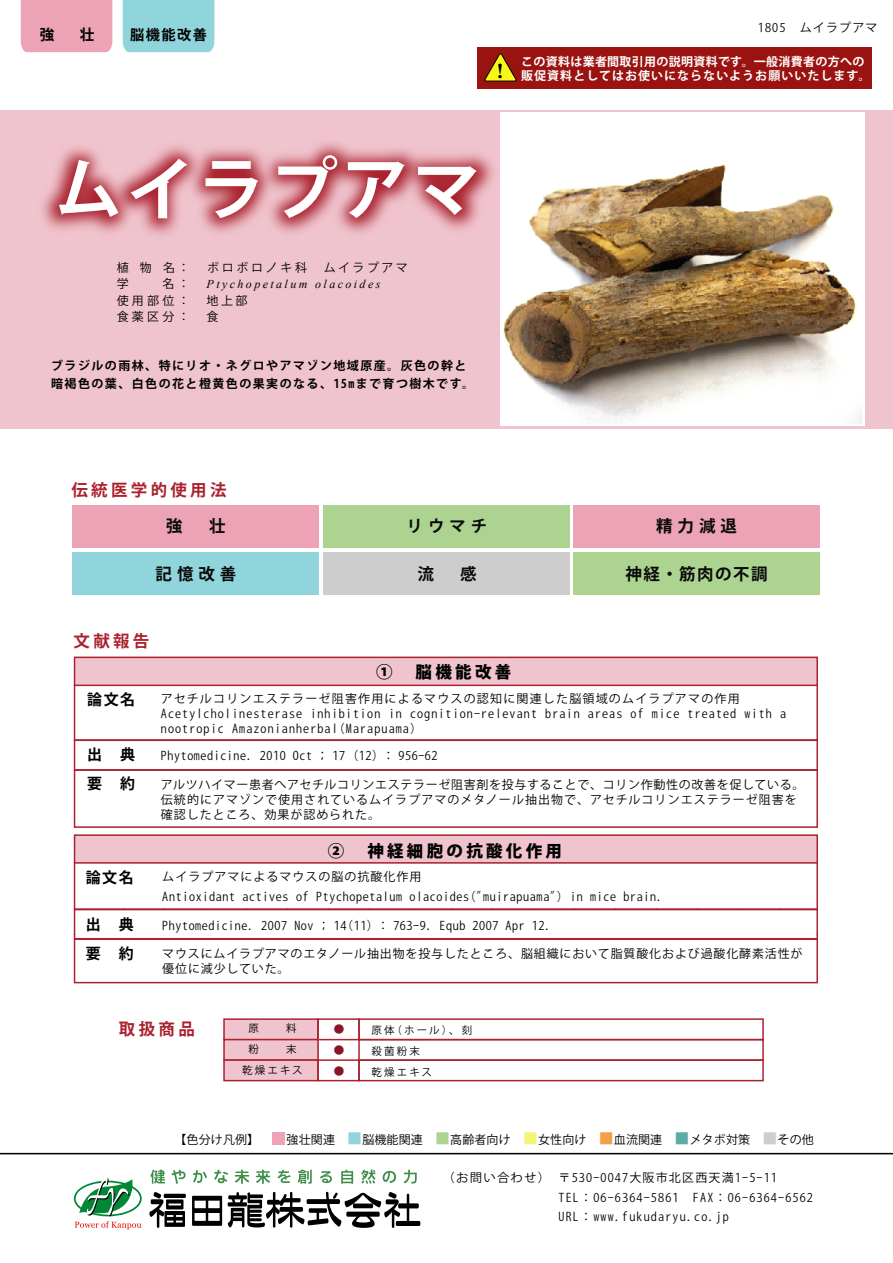
<style>
.page{position:relative;width:893px;height:1263px;background:#fff}
.page>*{position:absolute;margin:0;border:0;box-sizing:border-box;transform-origin:0 0}
.t1{font:700 67.5px "Koz Go Pro";letter-spacing:.065em;color:#fff}
.t2{font:700 16.5px "Koz Go Pro";letter-spacing:.3em;color:#090909}
.t3{font:800 16.5px "Koz Go Pro";letter-spacing:.2em;color:#000}
.t4{font:700 16.5px "Koz Go Pro";letter-spacing:.2em;color:#aa222e}
.t5{font:700 15px/29px "Koz Go Pro";letter-spacing:.1em;color:#000}
.t6{font:700 14.7px "Koz Go Pro";color:#000}
.t7{font:700 14.25px "Koz Go Pro";letter-spacing:.1em;color:#000}
.t8{font:12px/15px "Koz Go Pro";letter-spacing:.085em;color:#000}
.t9{font:12px/19.5px "Koz Go Pro";letter-spacing:.055em;color:#000}
.t10{font:12px "Koz Go Pro";letter-spacing:.05em;color:#000}
.t11{font:700 12px/18px "Koz Go Pro";letter-spacing:.12em;color:#000}
.t12{font:700 12px/13.5px "Koz Go Pro";letter-spacing:.04em;color:#fff}
.t13{font:12px "Koz Go Pro";letter-spacing:.01em;color:#000}
.t14{font:italic 12px "Times New Roman";letter-spacing:.2em;color:#000}
.t15{font:12px "Koz Go Pro";letter-spacing:.22em;color:#000}
.t16{font:10.5px/21px "Koz Go Pro";letter-spacing:.2em;color:#000}
.t17{font:10.5px/21px "Koz Go Pro";color:#891626;text-align:justify}
.s1{font-size:15px;color:#bfbfbf}
.s2{font-size:15px;color:#91d5dc}
.s3{font-size:15px;color:#acd390}
.s4{font-size:15px;color:#f4f575}
.s5{font-size:15px;color:#f1a047}
.s6{font-size:15px;color:#5dada6}
.s7{font-size:15px;color:#cecdcd}
</style>
<div class="page">
<hr style="left:0;top:1153px;width:893px;height:1px;background:#000">
<svg style="left:74px;top:1178px;width:68px;height:51px"></svg>
<svg style="left:149px;top:1192px;width:37px;height:36px"></svg>
<svg style="left:192px;top:1196px;width:30px;height:30px"></svg>
<svg style="left:228px;top:1192px;width:192px;height:36px"></svg>
<svg style="left:150px;top:1169px;width:15px;height:15px"></svg>
<svg style="left:172px;top:1170px;width:14px;height:14px"></svg>
<svg style="left:193px;top:1170px;width:14px;height:13px"></svg>
<svg style="left:214px;top:1170px;width:14px;height:13px"></svg>
<svg style="left:235px;top:1170px;width:14px;height:14px"></svg>
<svg style="left:256px;top:1170px;width:14px;height:14px"></svg>
<svg style="left:277px;top:1170px;width:14px;height:13px"></svg>
<svg style="left:298px;top:1170px;width:14px;height:14px"></svg>
<svg style="left:320px;top:1171px;width:12px;height:12px"></svg>
<svg style="left:341px;top:1170px;width:12px;height:14px"></svg>
<svg style="left:361px;top:1169px;width:14px;height:15px"></svg>
<svg style="left:383px;top:1171px;width:13px;height:12px"></svg>
<svg style="left:404px;top:1170px;width:13px;height:13px"></svg>
<div style="left:0;top:110px;width:893px;height:318px;background:#f0c4ce"></div>
<img style="left:42px;top:139px;width:459px;height:114px">
<div style="left:123px;top:0;width:91px;height:52px;background:#91d5dc"></div>
<div style="left:478px;top:47px;width:394px;height:41px;background:#9a1311"></div>
<svg style="left:484px;top:53px;width:33px;height:29px"></svg>
<div style="left:74px;top:739px;width:744px;height:32px;border:2px solid #aa222e"></div>
<div style="left:74px;top:769px;width:744px;height:59px;border:2px solid #aa222e"></div>
<div style="left:74px;top:657px;width:744px;height:29px;background:#f0c4ce;border:2px solid #aa222e"></div>
<div style="left:74px;top:908px;width:744px;height:32px;border:2px solid #bfbfbf"></div>
<div style="left:74px;top:834px;width:744px;height:30px;background:#f0c4ce;border:2px solid #aa222e"></div>
<div style="left:74px;top:938px;width:744px;height:45px;border:2px solid #aa222e"></div>
<div style="left:358px;top:1018px;width:406px;height:22px;border:2px solid #aa222e"></div>
<div style="left:358px;top:1059px;width:406px;height:22px;border:2px solid #aa222e"></div>
<div style="left:358px;top:1039px;width:406px;height:22px;border:2px solid #aa222e"></div>
<div style="left:223px;top:1018px;width:96px;height:22px;background:#f0c4ce;border:2px solid #aa222e"></div>
<div style="left:317px;top:1018px;width:43px;height:22px;border:2px solid #aa222e"></div>
<div style="left:223px;top:1039px;width:96px;height:22px;background:#f0c4ce;border:2px solid #aa222e"></div>
<div style="left:223px;top:1059px;width:96px;height:22px;background:#f0c4ce;border:2px solid #aa222e"></div>
<div style="left:317px;top:1059px;width:43px;height:22px;border:2px solid #aa222e"></div>
<div style="left:21px;top:0;width:91px;height:52px;background:#eca3b5"></div>
<img style="left:501px;top:113px;width:363px;height:312px">
<div style="left:73px;top:506px;width:246px;height:42px;background:#eca3b5"></div>
<div style="left:323px;top:506px;width:246px;height:42px;background:#acd390"></div>
<div style="left:574px;top:506px;width:246px;height:42px;background:#eca3b5"></div>
<div style="left:73px;top:552px;width:246px;height:42px;background:#91d5dc"></div>
<div style="left:323px;top:552px;width:246px;height:42px;background:#cecdcd"></div>
<div style="left:574px;top:552px;width:246px;height:42px;background:#acd390"></div>
<p class="t6" style="left:40px;top:25px;width:16px">強</p>
<p class="t6" style="left:80px;top:25px;width:16px">壮</p>
<p class="t7" style="left:130px;top:25px;width:78px">脳機能改善</p>
<p class="t8" style="left:758px;top:20px;width:121px">1805 ムイラプアマ</p>
<p class="t12" style="left:496px;top:56px;width:377px;text-indent:26px">この資料は業者間取引用の説明資料です。一般消費者の方への<sup>!</sup> 販促資料としてはお使いにならないようお願いいたします。</p>
<h1 class="t1" style="left:55px;top:146px;width:428px">ムイラプアマ</h1>
<p class="t8" style="left:117px;top:260px;width:75px">植物名：</p>
<p class="t15" style="left:207px;top:260px;width:101px">ボロボロノキ科</p>
<p class="t8" style="left:324px;top:260px;width:86px">ムイラプアマ</p>
<p class="t8" style="left:117px;top:277px;width:13px">学</p>
<p class="t8" style="left:163px;top:277px;width:29px">名：</p>
<p class="t14" style="left:207px;top:276px;width:175px">Ptychopetalum olacoides</p>
<p class="t8" style="left:117px;top:293px;width:75px">使用部位：</p>
<p class="t8" style="left:207px;top:293px;width:42px">地上部</p>
<p class="t8" style="left:117px;top:310px;width:75px">食薬区分：</p>
<p class="t8" style="left:207px;top:310px;width:13px">食</p>
<p class="t11" style="left:51px;top:358px;width:425px">ブラジルの雨林、特にリオ・ネグロやアマゾン地域原産。灰色の幹と暗褐色の葉、白色の花と橙黄色の果実のなる、15mまで育つ樹木です。</p>
<h2 class="t4" style="left:71px;top:479px;width:157px">伝統医学的使用法</h2>
<h2 class="t2" style="left:166px;top:515px;width:18px">強</h2>
<h2 class="t2" style="left:209px;top:515px;width:18px">壮</h2>
<h2 class="t2" style="left:156px;top:563px;width:82px">記憶改善</h2>
<h2 class="t4" style="left:74px;top:630px;width:77px">文献報告</h2>
<h2 class="t2" style="left:407px;top:515px;width:82px">リウマチ</h2>
<h2 class="t2" style="left:417px;top:563px;width:18px">流</h2>
<h2 class="t2" style="left:460px;top:563px;width:18px">感</h2>
<h2 class="t2" style="left:656px;top:515px;width:82px">精力減退</h2>
<h2 class="t2" style="left:625px;top:563px;width:144px">神経・筋肉の不調</h2>
<h2 class="t3" style="left:376px;top:661px;width:18px">①</h2>
<h2 class="t3" style="left:416px;top:661px;width:97px">脳機能改善</h2>
<p class="t5" style="left:87px;top:686px;width:49px">論文名</p>
<p class="t8" style="left:161px;top:691px;width:627px">アセチルコリンエステラーゼ阻害作用によるマウスの認知に関連した脳領域のムイラプアマの作用<br>Acetylcholinesterase inhibition in cognition-relevant brain areas of mice treated with a nootropic Amazonianherbal(Marapuama)</p>
<p class="t5" style="left:87px;top:741px;width:49px">出 典</p>
<p class="t10" style="left:161px;top:748px;width:278px">Phytomedicine. 2010 Oct ; 17 (12) : 956-62</p>
<p class="t5" style="left:87px;top:770px;width:49px">要 約</p>
<p class="t8" style="left:161px;top:777px;width:645px">アルツハイマー患者へアセチルコリンエステラーゼ阻害剤を投与することで、コリン作動性の改善を促している。伝統的にアマゾンで使用されているムイラプアマのメタノール抽出物で、アセチルコリンエステラーゼ阻害を確認したところ、効果が認められた。</p>
<p class="t5" style="left:86px;top:864px;width:49px">論文名</p>
<p class="t5" style="left:86px;top:910px;width:49px">出 典要 約</p>
<h2 class="t3" style="left:328px;top:840px;width:18px">②</h2>
<h2 class="t3" style="left:367px;top:840px;width:196px">神経細胞の抗酸化作用</h2>
<p class="t9" style="left:162px;top:867px;width:502px">ムイラプアマによるマウスの脳の抗酸化作用<br>Antioxidant actives of Ptychopetalum olacoides("muirapuama") in mice brain.</p>
<p class="t10" style="left:162px;top:917px;width:390px">Phytomedicine. 2007 Nov ; 14(11) : 763-9. Equb 2007 Apr 12.</p>
<p class="t8" style="left:162px;top:946px;width:642px">マウスにムイラプアマのエタノール抽出物を投与したところ、脳組織において脂質酸化および過酸化酵素活性が優位に減少していた。</p>
<h2 class="t4" style="left:119px;top:1018px;width:77px">取扱商品</h2>
<p class="t16" style="left:248px;top:1018px;width:12px">原</p>
<p class="t16" style="left:286px;top:1018px;width:12px">料</p>
<p class="t16" style="left:248px;top:1039px;width:12px">粉</p>
<p class="t16" style="left:242px;top:1039px;width:62px;text-indent:44px">末乾燥エキス</p>
<p class="t17" style="left:334px;top:1019px;width:12px">● ● ●</p>
<p class="t16" style="left:372px;top:1019px;width:102px">原体(ホール)、刻殺菌粉末<br>乾燥エキス</p>
<p class="t13" style="left:175px;top:1132px;width:641px">【色分け凡例】 <span class="s1">■</span>強壮関連 <span class="s2">■</span>脳機能関連 <span class="s3">■</span>高齢者向け <span class="s4">■</span>女性向け <span class="s5">■</span>血流関連 <span class="s6">■</span>メタボ対策 <span class="s7">■</span>その他</p>
<p class="t8" style="left:558px;top:1168px;width:256px;line-height:19.5px;text-indent:-116px">（お問い合わせ） 〒530-0047大阪市北区西天満1-5-11<br>TEL：06-6364-5861 FAX：06-6364-6562<br>URL：www.fukudaryu.co.jp</p>
</div>
